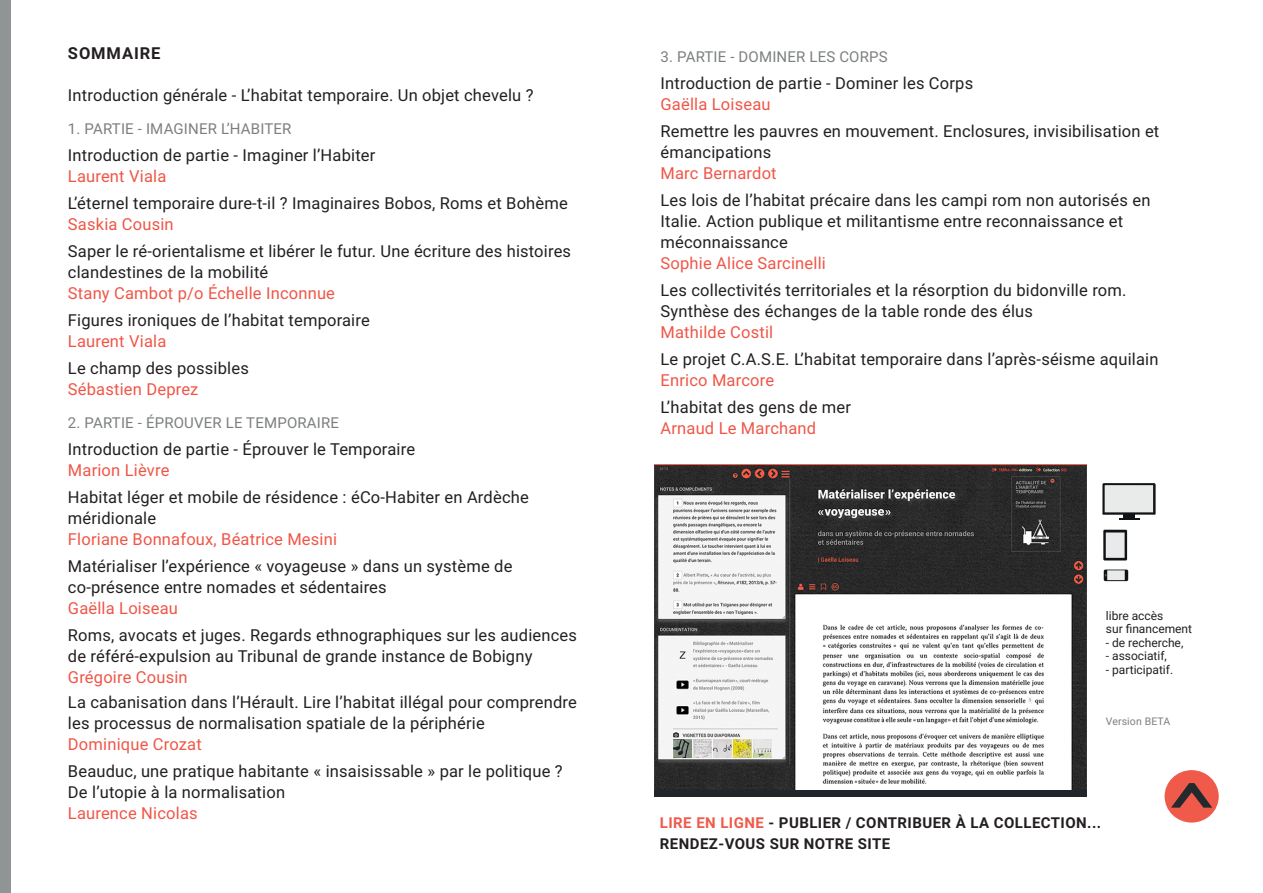
<style>
.page{position:relative;width:1263px;height:893px;background:#fff}
.page>*{position:absolute;margin:0;border:0;box-sizing:border-box;transform-origin:0 0}
.t1{font:16.5px/21px "Roboto";letter-spacing:.01em;color:#231f20}
.t2{font:16.5px "Roboto";letter-spacing:.01em;color:#f05547}
.t3{font:700 16.5px "Roboto";letter-spacing:.055em;color:#231f20}
.t4{font:15px "Roboto";letter-spacing:.01em;color:#7c7f80}
.t5{font:700 15px/21px "Roboto";letter-spacing:.03em;color:#231f20}
.t6{font:12px/13.5px "Roboto";color:#231f20}
.t7{font:10.5px "Roboto";letter-spacing:.01em;color:#7c7f80}
.s1{color:#f05a4b}
</style>
<div class="page">
<div style="left:0;top:0;width:11px;height:893px;background:#919495"></div>
<svg style="left:1103px;top:570px;width:25px;height:11px"></svg>
<svg style="left:1103px;top:530px;width:24px;height:30px"></svg>
<div style="left:1106px;top:532px;width:18px;height:26px;background:#e9eaea"></div>
<svg style="left:1102px;top:483px;width:53px;height:37px"></svg>
<svg style="left:1164px;top:770px;width:55px;height:53px"></svg>
<div style="left:1104px;top:485px;width:50px;height:27px;background:#e9eaea"></div>
<img style="left:654px;top:464px;width:432px;height:326px">
<div style="left:654px;top:790px;width:432px;height:6px;background:#222629"></div>
<p class="t3" style="left:68px;top:41px;width:94px">SOMMAIRE</p>
<p class="t1" style="left:68px;top:84px;width:467px">Introduction générale - L’habitat temporaire. Un objet chevelu ?</p>
<p class="t4" style="left:68px;top:118px;width:225px">1. PARTIE - IMAGINER L’HABITER</p>
<p class="t1" style="left:68px;top:144px;width:309px">Introduction de partie - Imaginer l’Habiter</p>
<p class="t2" style="left:68px;top:164px;width:100px">Laurent Viala</p>
<p class="t1" style="left:68px;top:192px;width:501px">L’éternel temporaire dure-t-il ? Imaginaires Bobos, Roms et Bohème</p>
<p class="t2" style="left:68px;top:212px;width:107px">Saskia Cousin</p>
<p class="t1" style="left:68px;top:240px;width:505px">Saper le ré-orientalisme et libérer le futur. Une écriture des histoires clandestines de la mobilité</p>
<p class="t2" style="left:68px;top:281px;width:269px">Stany Cambot p/o Échelle Inconnue</p>
<p class="t1" style="left:68px;top:309px;width:303px">Figures ironiques de l’habitat temporaire</p>
<p class="t2" style="left:68px;top:329px;width:100px">Laurent Viala</p>
<p class="t1" style="left:68px;top:357px;width:182px">Le champ des possibles</p>
<p class="t2" style="left:68px;top:377px;width:132px">Sébastien Deprez</p>
<p class="t4" style="left:68px;top:412px;width:273px">2. PARTIE - ÉPROUVER LE TEMPORAIRE</p>
<p class="t1" style="left:68px;top:438px;width:349px">Introduction de partie - Éprouver le Temporaire</p>
<p class="t2" style="left:68px;top:458px;width:103px">Marion Lièvre</p>
<p class="t1" style="left:68px;top:486px;width:462px">Habitat léger et mobile de résidence : éCo-Habiter en Ardèche méridionale</p>
<p class="t2" style="left:68px;top:527px;width:271px">Floriane Bonnafoux, Béatrice Mesini</p>
<p class="t1" style="left:68px;top:555px;width:446px">Matérialiser l’expérience « voyageuse » dans un système de co-présence entre nomades et sédentaires</p>
<p class="t2" style="left:68px;top:596px;width:112px">Gaëlla Loiseau</p>
<p class="t1" style="left:68px;top:624px;width:511px">Roms, avocats et juges. Regards ethnographiques sur les audiences de référé-expulsion au Tribunal de grande instance de Bobigny</p>
<p class="t2" style="left:68px;top:665px;width:121px">Grégoire Cousin</p>
<p class="t1" style="left:68px;top:691px;width:510px">La cabanisation dans l’Hérault. Lire l’habitat illégal pour comprendre les processus de normalisation spatiale de la périphérie</p>
<p class="t2" style="left:68px;top:733px;width:135px">Dominique Crozat</p>
<p class="t1" style="left:68px;top:760px;width:496px">Beauduc, une pratique habitante « insaisissable » par le politique ?<br>De l’utopie à la normalisation</p>
<p class="t2" style="left:68px;top:802px;width:131px">Laurence Nicolas</p>
<p class="t4" style="left:660px;top:46px;width:229px">3. PARTIE - DOMINER LES CORPS</p>
<p class="t1" style="left:660px;top:72px;width:314px">Introduction de partie - Dominer les Corps</p>
<p class="t2" style="left:660px;top:93px;width:112px">Gaëlla Loiseau</p>
<p class="t1" style="left:660px;top:120px;width:500px">Remettre les pauvres en mouvement. Enclosures, invisibilisation et émancipations</p>
<p class="t2" style="left:660px;top:162px;width:118px">Marc Bernardot</p>
<p class="t1" style="left:660px;top:189px;width:491px">Les lois de l’habitat précaire dans les campi rom non autorisés en<br>Italie. Action publique et militantisme entre reconnaissance et méconnaissance</p>
<p class="t2" style="left:660px;top:252px;width:167px">Sophie Alice Sarcinelli</p>
<p class="t1" style="left:660px;top:279px;width:467px">Les collectivités territoriales et la résorption du bidonville rom.<br>Synthèse des échanges de la table ronde des élus</p>
<p class="t2" style="left:660px;top:321px;width:114px">Mathilde Costil</p>
<p class="t1" style="left:660px;top:348px;width:499px">Le projet C.A.S.E. L’habitat temporaire dans l’après-séisme aquilain</p>
<p class="t2" style="left:660px;top:369px;width:115px">Enrico Marcore</p>
<p class="t1" style="left:660px;top:396px;width:192px">L’habitat des gens de mer</p>
<p class="t2" style="left:660px;top:417px;width:157px">Arnaud Le Marchand</p>
<p class="t6" style="left:1106px;top:608px;width:88px">libre accès<br>sur financement</p>
<p class="t6" style="left:1106px;top:635px;width:79px">- de recherche,</p>
<p class="t6" style="left:1106px;top:649px;width:63px">- associatif,</p>
<p class="t6" style="left:1106px;top:662px;width:69px">- participatif.</p>
<p class="t7" style="left:1106px;top:714px;width:66px">Version BETA</p>
<p class="t5" style="left:660px;top:812px;width:443px"><span class="s1">LIRE EN LIGNE</span> - PUBLIER / CONTRIBUER À LA COLLECTION...<br>RENDEZ-VOUS SUR NOTRE SITE</p>
</div>
